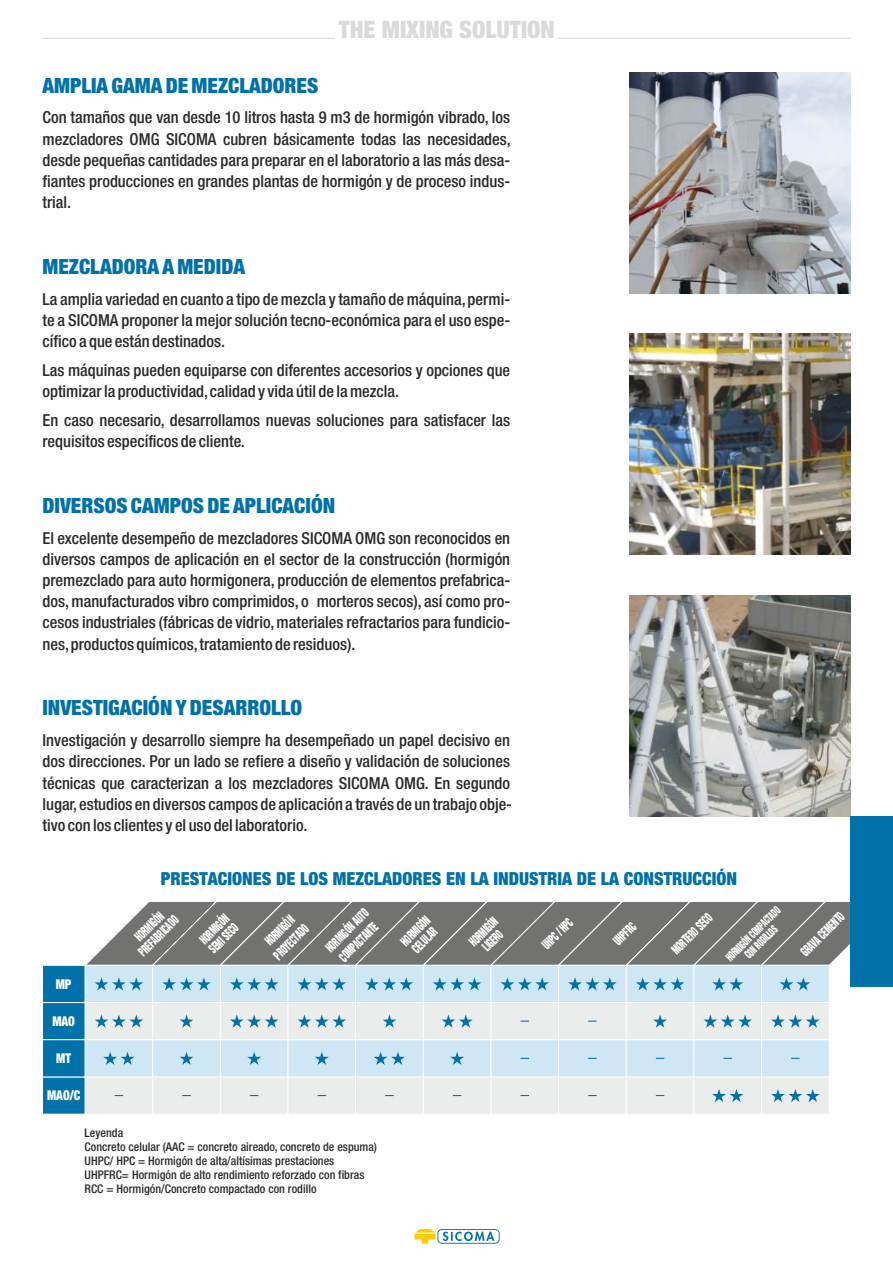
<style>
.page{position:relative;width:893px;height:1263px;background:#fff}
.page>*{position:absolute;margin:0;border:0;box-sizing:border-box;transform-origin:0 0}
.t1{font:900 condensed 24px "Helvetica Neue LT";color:#d9dada}
.t2{font:900 condensed 21px "Helvetica Neue LT";color:#0071a9}
.t3{font:900 condensed 18px "Helvetica Neue LT";color:#0071a9}
.t4{font:500 condensed 16.5px/21.1px "Helvetica Neue LT";color:#2b2a29;text-align:justify}
.t5{font:900 condensed 13.5px/13px "Helvetica Neue LT";color:#fefefe;scale:.6 1}
.t6{font:900 condensed 13.5px "Helvetica Neue LT";color:#fefefe;scale:.9 1}
.t7{font:500 condensed 12px/14px "Helvetica Neue LT";color:#2b2a29}
.t8{font:900 condensed 11.85px/11.4px "Helvetica Neue LT";color:#fefefe;text-align:center;scale:.6 1}
</style>
<div class="page">
<svg style="left:415px;top:1229px;width:85px;height:15px"></svg>
<img style="left:629px;top:334px;width:221px;height:221px">
<img style="left:629px;top:595px;width:221px;height:221px">
<div style="left:850px;top:816px;width:43px;height:170px;background:#0071a9"></div>
<hr style="left:43px;top:38px;width:292px;height:1px;background:#d9dada">
<hr style="left:558px;top:38px;width:292px;height:1px;background:#d9dada">
<svg style="left:43px;top:902px;width:850px;height:212px;background:#b5c5cd"></svg>
<img style="left:629px;top:72px;width:221px;height:221px">
<h1 class="t1" style="left:339px;top:15px;width:218px">THE MIXING SOLUTION</h1>
<p class="t2" style="left:43px;top:72px;width:277px">AMPLIA GAMA DE MEZCLADORES</p>
<p class="t4" style="left:43px;top:107px;width:470px">Con tamaños que van desde 10 litros hasta 9 m3 de hormigón vibrado, los mezcladores OMG SICOMA cubren básicamente todas las necesidades, desde pequeñas cantidades para preparar en el laboratorio a las más desa&shy;fiantes producciones en grandes plantas de hormigón y de proceso indus&shy;trial.</p>
<p class="t2" style="left:43px;top:254px;width:204px">MEZCLADORA A MEDIDA</p>
<p class="t4" style="left:42px;top:288px;width:469px">La amplia variedad en cuanto a tipo de mezcla y tamaño de máquina,permi&shy;te a SICOMA proponer la mejor solución tecno-económica para el uso espe&shy;cífico a que están destinados.</p>
<p class="t4" style="left:42px;top:359px;width:469px">Las máquinas pueden equiparse con diferentes accesorios y opciones que optimizar la productividad,calidad y vida útil de la mezcla.</p>
<p class="t4" style="left:42px;top:409px;width:469px">En caso necesario, desarrollamos nuevas soluciones para satisfacer las requisitos específicos de cliente.</p>
<p class="t2" style="left:42px;top:492px;width:294px">DIVERSOS CAMPOS DE APLICACIÓN</p>
<p class="t4" style="left:42px;top:527px;width:469px">El excelente desempeño de mezcladores SICOMA OMG son reconocidos en diversos campos de aplicación en el sector de la construcción (hormigón premezclado para auto hormigonera, producción de elementos prefabrica&shy;dos, manufacturados vibro comprimidos, o morteros secos), así como pro&shy;cesos industriales (fábricas de vidrio,materiales refractarios para fundicio&shy;nes,productos químicos,tratamiento de residuos).</p>
<p class="t2" style="left:42px;top:695px;width:261px">INVESTIGACIÓN Y DESARROLLO</p>
<p class="t4" style="left:42px;top:729px;width:471px">Investigación y desarrollo siempre ha desempeñado un papel decisivo en dos direcciones. Por un lado se refiere a diseño y validación de soluciones técnicas que caracterizan a los mezcladores SICOMA OMG. En segundo lugar,estudios en diversos campos de aplicación a través de un trabajo obje&shy;tivo con los clientes y el uso del laboratorio.</p>
<p class="t3" style="left:161px;top:867px;width:578px">PRESTACIONES DE LOS MEZCLADORES EN LA INDUSTRIA DE LA CONSTRUCCIÓN</p>
<p class="t6" style="left:56px;top:975px;width:19px">MP</p>
<p class="t6" style="left:52px;top:1013px;width:27px">MAO</p>
<p class="t6" style="left:56px;top:1050px;width:18px">MT</p>
<p class="t6" style="left:47px;top:1087px;width:38px">MAO/C</p>
<p class="t5" style="left:127px;top:940px;width:86px;text-align:center;rotate:-45deg">HORMIGÓN<br>PREFABRICADO</p>
<p class="t5" style="left:197px;top:937px;width:62px;rotate:-45deg">HORMIGÓN<br>SEMI SECO</p>
<p class="t5" style="left:322px;top:944px;width:94px;line-height:16.2px;rotate:-45deg">HORMIGÓN AUTO<br>COMPACTANTE</p>
<p class="t5" style="left:398px;top:939px;width:61px;rotate:-45deg">HORMIGÓN<br>CELULAR</p>
<p class="t5" style="left:466px;top:939px;width:60px;text-align:center;rotate:-45deg">HORMIGÓN<br>LIGERO</p>
<p class="t5" style="left:669px;top:947px;width:88px;rotate:-45deg">MORTERO SECO</p>
<p class="t8" style="left:723px;top:955px;width:121px;rotate:-45deg">HORMIGÓN COMPACTADO<br>CON RODILLOS</p>
<p class="t5" style="left:798px;top:949px;width:95px;rotate:-45deg">GRAVA CEMENTO</p>
<p class="t5" style="left:259px;top:940px;width:74px;line-height:16.2px;rotate:-45deg">HORMIGÓN<br>PROYECTADO</p>
<p class="t5" style="left:539px;top:942px;width:65px;rotate:-45deg">UHPC / HPC</p>
<p class="t5" style="left:611px;top:938px;width:46px;rotate:-45deg">UHPFRC</p>
<p class="t7" style="left:85px;top:1126px;width:294px">Leyenda<br>Concreto celular (AAC = concreto aireado, concreto de espuma)<br>UHPC/ HPC = Hormigón de alta/altísimas prestaciones UHPFRC= Hormigón de alto rendimiento reforzado con fibras RCC = Hormigón/Concreto compactado con rodillo</p>
</div>
